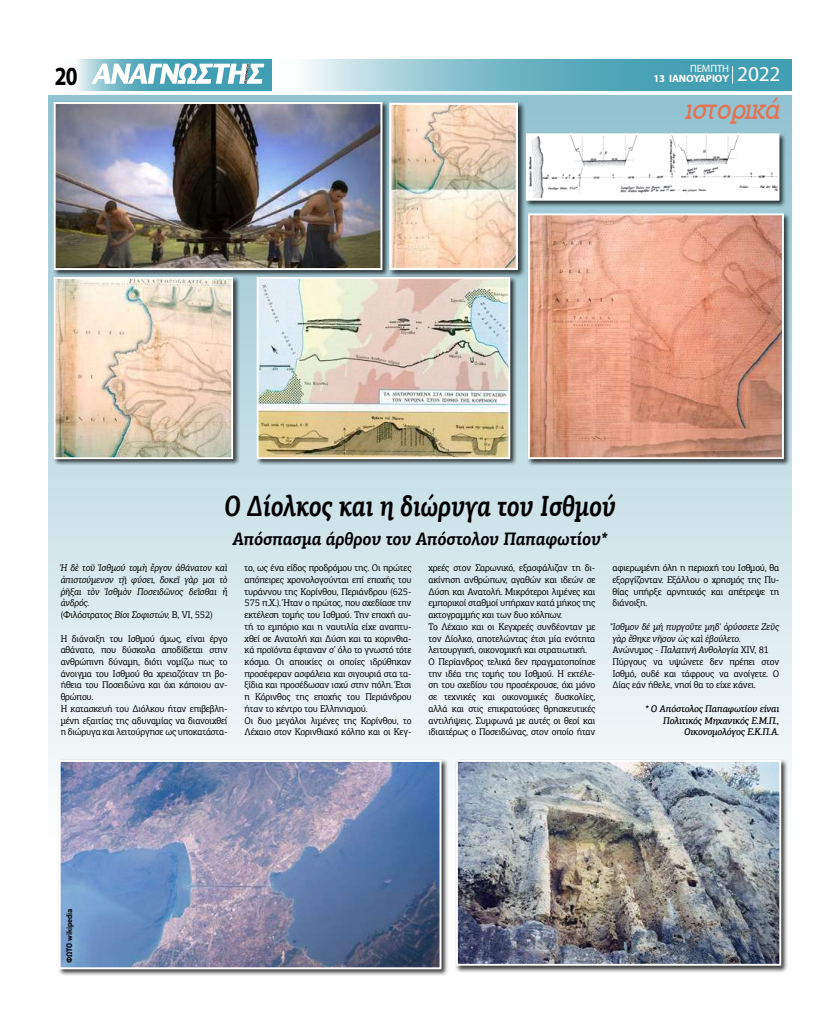
<style>
.page{position:relative;width:823px;height:1035px;background:#fff}
.page>*{position:absolute;margin:0;border:0;box-sizing:border-box;transform-origin:0 0}
.t1{font:30.8px "UB Rockwell Italic";color:#e47253;scale:.86 1}
.t2{font:italic 700 29.2px "PF Agora Slab Pro";letter-spacing:-.01em;color:#000;scale:.79 1}
.t3{font:700 26.3px "Myriad Pro";color:#000;scale:.81 1}
.t4{font:21.3px "Myriad Pro";color:#fff}
.t5{font:italic 700 18.1px "PF Agora Slab Pro";letter-spacing:-.01em;color:#000;scale:.9 1}
.t6{font:700 10.6px "Myriad Pro";letter-spacing:-.01em;color:#fff}
.t7{font:10.6px "Myriad Pro";letter-spacing:-.01em;color:#fff}
.t8{font:9.7px/11.7px "PF Agora Slab Pro";letter-spacing:-.02em;color:#000}
.t9{font:italic 9.7px/11.7px "PF Agora Slab Pro";letter-spacing:-.02em;color:#000}
.t10{font:italic 500 9.7px/11.7px "PF Agora Slab Pro";letter-spacing:-.02em;color:#000;text-align:right}
.t11{font:700 8px "PF Din Display Pro";letter-spacing:-.01em;color:#000}
.s1{font-style:normal}
.s2{font-style:italic}
</style>
<div class="page">
<svg style="left:77px;top:60px;width:190px;height:31px;background:#6cb3c3"></svg>
<svg style="left:267px;top:60px;width:524px;height:31px;background:#7dbcc9"></svg>
<svg style="left:91px;top:63px;width:173px;height:21px"></svg>
<svg style="left:731px;top:66px;width:1px;height:18px"></svg>
<div style="left:48px;top:95px;width:743px;height:883px;background:linear-gradient(to bottom,#93c3d0,#fff)"></div>
<div style="left:58px;top:759px;width:390px;height:217px;background:#000;opacity:.75"></div>
<img style="left:62px;top:763px;width:376px;height:203px">
<div style="left:59px;top:760px;width:382px;height:209px;border:2px solid #fff"></div>
<div style="left:53px;top:101px;width:336px;height:176px;background:#000;opacity:.75"></div>
<img style="left:57px;top:105px;width:322px;height:162px">
<div style="left:54px;top:102px;width:328px;height:168px;border:2px solid #fff"></div>
<div style="left:455px;top:759px;width:333px;height:213px;background:#000;opacity:.75"></div>
<img style="left:458px;top:763px;width:319px;height:199px">
<div style="left:455px;top:760px;width:325px;height:205px;border:2px solid #fff"></div>
<div style="left:388px;top:101px;width:138px;height:177px;background:#000;opacity:.75"></div>
<img style="left:392px;top:106px;width:122px;height:161px">
<div style="left:389px;top:103px;width:128px;height:167px;border:2px solid #fff"></div>
<div style="left:524px;top:132px;width:261px;height:76px;background:#000;opacity:.75"></div>
<img style="left:528px;top:136px;width:248px;height:62px">
<div style="left:525px;top:133px;width:254px;height:68px;border:2px solid #fff"></div>
<div style="left:53px;top:276px;width:187px;height:190px;background:#000;opacity:.75"></div>
<img style="left:57px;top:280px;width:173px;height:176px">
<div style="left:54px;top:277px;width:179px;height:182px;border:2px solid #fff"></div>
<div style="left:255px;top:276px;width:261px;height:190px;background:#000;opacity:.75"></div>
<img style="left:259px;top:280px;width:248px;height:176px">
<div style="left:256px;top:277px;width:254px;height:182px;border:2px solid #fff"></div>
<div style="left:526px;top:212px;width:264px;height:254px;background:#000;opacity:.75"></div>
<img style="left:530px;top:216px;width:250px;height:240px">
<div style="left:527px;top:213px;width:256px;height:246px;border:2px solid #fff"></div>
<p class="t7" style="left:689px;top:62px;width:40px">ΠΕΜΠΤΗ</p>
<p class="t6" style="left:653px;top:71px;width:77px">13 ΙΑΝΟΥΑΡΙΟΥ</p>
<h3 class="t3" style="left:55px;top:59px;width:29px">20</h3>
<h3 class="t4" style="left:736px;top:61px;width:45px">2022</h3>
<h1 class="t1" style="left:684px;top:92px;width:111px">ιστορικά</h1>
<h2 class="t2" style="left:224px;top:487px;width:497px">Ο Δίολκος και η διώρυγα του Ισθμού</h2>
<h3 class="t5" style="left:232px;top:528px;width:418px">Απόσπασμα άρθρου του Απόστολου Παπαφωτίου*</h3>
<p class="t9" style="left:61px;top:562px;width:168px">Ἡ δὲ τοῦ Ἰσθμού τομὴ ἔργον ἀθάνατον καὶ ἀπιστούμενον τῇ φύσει, δοκεῖ γὰρ μοι τὸ ῥῆξαι τὸν Ἰσθμὸν Ποσειδῶνος δεῖσθαι ἤ ἀνδρός.<br><span class="s1">(Φιλόστρατος</span> Βίοι Σοφιστών, <span class="s1">Β, VI, 552)</span></p>
<p class="t8" style="left:61px;top:632px;width:168px">Η διάνοιξη του Ισθμού όμως, είναι έργο αθάνατο, που δύσκολα αποδίδεται στην ανθρώπινη δύναμη, διότι νομίζω πως το άνοιγμα του Ισθμού θα χρειαζόταν τη βο&shy;ήθεια του Ποσειδώνα και όχι κάποιου αν&shy;θρώπου.<br>Η κατασκευή του Διόλκου ήταν επιβεβλη&shy;μένη εξαιτίας της αδυναμίας να διανοιχθεί η διώρυγα και λειτούργησε ως υποκατάστα-</p>
<p class="t8" style="left:244px;top:562px;width:168px">το, ως ένα είδος προδρόμου της. Οι πρώτες απόπειρες χρονολογούνται επί εποχής του τυράννου της Κορίνθου, Περιάνδρου (625- 575 π.Χ.). Ήταν ο πρώτος, που σχεδίασε την εκτέλεση τομής του Ισθμού. Την εποχή αυ&shy;τή το εμπόριο και η ναυτιλία είχε αναπτυ&shy;χθεί σε Ανατολή και Δύση και τα κορινθια&shy;κά προϊόντα έφταναν σ’ όλο το γνωστό τότε κόσμο. Οι αποικίες οι οποίες ιδρύθηκαν προσέφεραν ασφάλεια και σιγουριά στα τα&shy;ξίδια και προσέδωσαν ισχύ στην πόλη. Έτσι η Κόρινθος της εποχής του Περιάνδρου ήταν το κέντρο του Ελληνισμού.<br>Οι δυο μεγάλοι λιμένες της Κορίνθου, το Λέχαιο στον Κορινθιακό κόλπο και οι Κεγ-</p>
<p class="t8" style="left:428px;top:562px;width:168px">χρεές στον Σαρωνικό, εξασφάλιζαν τη δι&shy;ακίνηση ανθρώπων, αγαθών και ιδεών σε Δύση και Ανατολή. Μικρότεροι λιμένες και εμπορικοί σταθμοί υπήρχαν κατά μήκος της ακτογραμμής και των δυο κόλπων.<br>Το Λέχαιο και οι Κεγχρεές συνδέονταν με τον Δίολκο, αποτελώντας έτσι μία ενότητα λειτουργική, οικονομική και στρατιωτική.<br>Ο Περίανδρος τελικά δεν πραγματοποίησε την ιδέα της τομής του Ισθμού. Η εκτέλε&shy;ση του σχεδίου του προσέκρουσε, όχι μόνο σε τεχνικές και οικονομικές δυσκολίες, αλλά και στις επικρατούσες θρησκευτικές αντιλήψεις. Συμφωνά με αυτές οι θεοί και ιδιαιτέρως ο Ποσειδώνας, στον οποίο ήταν</p>
<p class="t8" style="left:612px;top:562px;width:168px;text-align:justify">αφιερωμένη όλη η περιοχή του Ισθμού, θα εξοργίζονταν. Εξάλλου ο χρησμός της Πυ&shy;θίας υπήρξε αρνητικός και απέτρεψε τη διάνοιξη.</p>
<p class="t8" style="left:612px;top:620px;width:168px"><span class="s2">Ἴσθμον δέ μή πυργοῦτε μηδ' ὀρύσσετε Ζεῦς γὰρ ἔθηκε νῆσον ὡς καὶ ἐβούλετο.<br></span>Ανώνυμος - <span class="s2">Παλατινή Ανθολογία</span> XIV, 81<br>Πύργους να υψώνετε δεν πρέπει στον Ισθμό, ουδέ και τάφρους να ανοίγετε. Ο Δίας εάν ήθελε, νησί θα το είχε κάνει.</p>
<p class="t10" style="left:644px;top:702px;width:136px">* Ο Απόστολος Παπαφωτίου είναι<br>Πολιτικός Μηχανικός Ε.Μ.Π.,<br>Οικονομολόγος Ε.Κ.Π.Α.</p>
<p class="t11" style="left:64px;top:963px;width:56px;rotate:-90deg">ΦΩΤΟ wikipedia</p>
</div>
